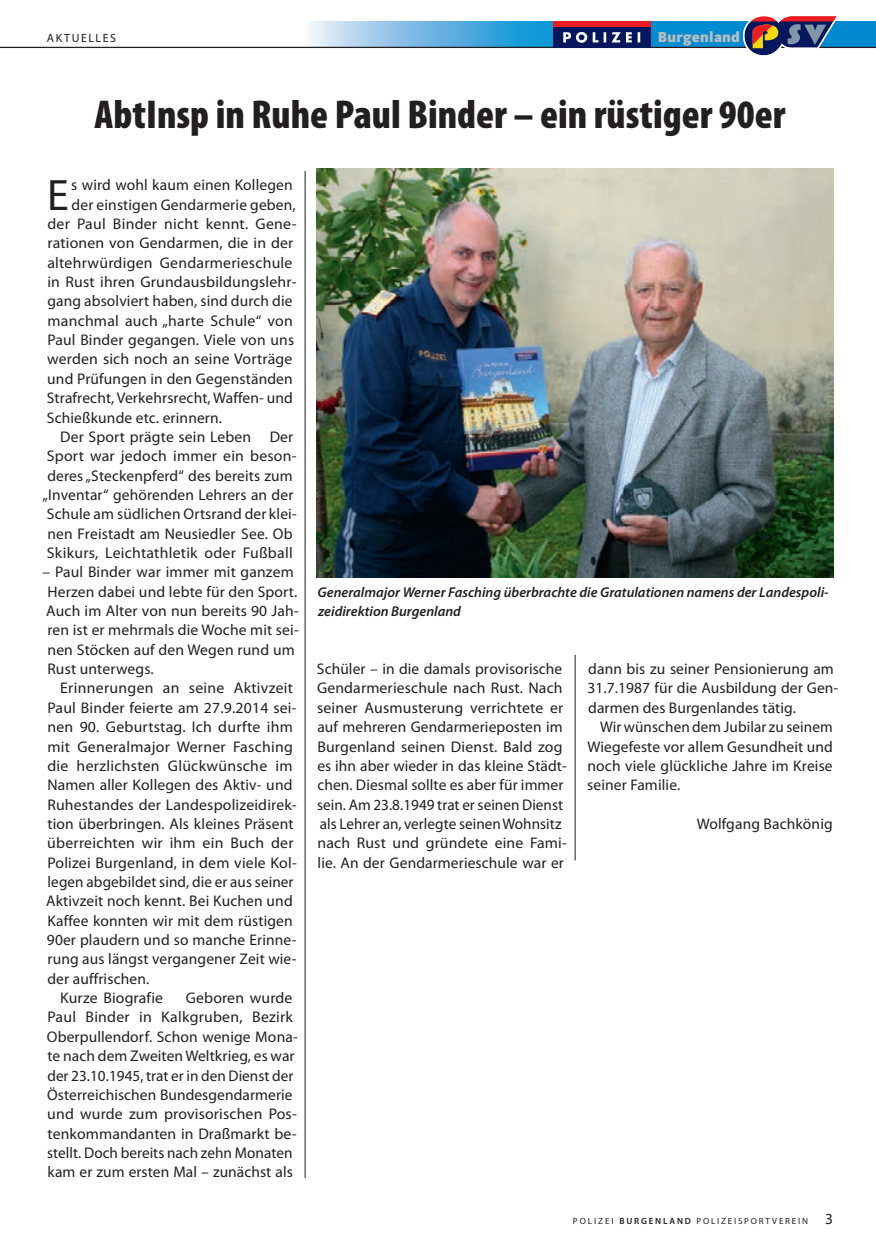
<style>
.page{position:relative;width:876px;height:1246px;background:#fff}
.page>*{position:absolute;margin:0;border:0;box-sizing:border-box;transform-origin:0 0}
.t1{font:44.1px "Myriad Pro";color:#231f20}
.t2{font:900 condensed 40.5px "Myriad Pro";color:#231f20}
.t3{font:15.45px/19.4px "Myriad Pro";letter-spacing:.01em;color:#231f20}
.t4{font:900 15px "Kievit";letter-spacing:.02em;color:#bcbdc0}
.t5{font:italic 600 14.25px/19.4px "Myriad Pro";color:#231f20}
.t6{font:12px "Myriad Pro";letter-spacing:.125em;color:#231f20}
.t7{font:9px "Myriad Pro";letter-spacing:.2em;color:#231f20}
.s1{font-weight:600}
.s2{font-size:15.45px}
</style>
<div class="page">
<svg style="left:302px;top:21px;width:574px;height:26px;background:#4eaadc"></svg>
<hr style="left:0;top:47px;width:876px;height:1px;background:#231f20">
<div style="left:553px;top:21px;width:98px;height:7px;background:#ee1d23"></div>
<div style="left:553px;top:28px;width:98px;height:20px;background:#04175c"></div>
<svg style="left:563px;top:32px;width:77px;height:11px"></svg>
<svg style="left:742px;top:16px;width:98px;height:40px"></svg>
<img style="left:317px;top:169px;width:516px;height:408px">
<hr style="left:305px;top:171px;width:1px;height:1007px;background:#231f20">
<hr style="left:575px;top:655px;width:1px;height:205px;background:#231f20">
<p class="t6" style="left:47px;top:31px;width:71px">akTuelleS</p>
<p class="t4" style="left:658px;top:28px;width:84px">Burgenland</p>
<h2 class="t2" style="left:95px;top:100px;width:692px">AbtInsp in Ruhe Paul Binder – ein rüstiger 90er</h2>
<h1 class="t1" style="left:47px;top:169px;width:23px">e</h1>
<p class="t3" style="left:71px;top:175px;width:223px">s wird wohl kaum einen kollegen</p>
<p class="t3" style="left:72px;top:195px;width:226px">der einstigen Gendarmerie geben,</p>
<p class="t3" style="left:47px;top:214px;width:251px">der Paul Binder nicht kennt. Gene-</p>
<p class="t3" style="left:47px;top:233px;width:247px">rationen von Gendarmen, die in der</p>
<p class="t3" style="left:47px;top:253px;width:247px">altehrwürdigen Gendarmerieschule</p>
<p class="t3" style="left:47px;top:272px;width:251px">in Rust ihren Grundausbildungslehr-</p>
<p class="t3" style="left:47px;top:291px;width:247px">gang absolviert haben, sind durch die</p>
<p class="t3" style="left:48px;top:311px;width:247px">manchmal auch „harte Schule“ von</p>
<p class="t3" style="left:47px;top:330px;width:248px">Paul Binder gegangen. Viele von uns</p>
<p class="t3" style="left:47px;top:349px;width:247px">werden sich noch an seine Vorträge</p>
<p class="t3" style="left:47px;top:369px;width:247px">und Prüfungen in den Gegenständen</p>
<p class="t3" style="left:47px;top:388px;width:247px">Strafrecht, Verkehrsrecht, Waffen- und</p>
<p class="t3" style="left:47px;top:407px;width:177px">Schießkunde etc. erinnern.</p>
<p class="t3" style="left:60px;top:427px;width:235px">Der Sport prägte sein leben Der</p>
<p class="t3" style="left:47px;top:446px;width:251px">Sport war jedoch immer ein beson-</p>
<p class="t3" style="left:47px;top:466px;width:247px">deres „Steckenpferd“ des bereits zum</p>
<p class="t3" style="left:43px;top:485px;width:252px">„inventar“ gehörenden lehrers an der</p>
<p class="t3" style="left:47px;top:504px;width:251px">Schule am südlichen ortsrand der klei-</p>
<p class="t3" style="left:48px;top:524px;width:247px">nen Freistadt am Neusiedler See. ob</p>
<p class="t3" style="left:47px;top:543px;width:247px">Skikurs, leichtathletik oder Fußball</p>
<p class="t3" style="left:42px;top:562px;width:258px">– Paul Binder war immer mit ganzem<br>Herzen dabei und lebte für den Sport. auch im alter von nun bereits 90 Jah&shy;ren ist er mehrmals die Woche mit sei&shy;nen Stöcken auf den Wegen rund um<br>Rust unterwegs.</p>
<p class="t3" style="left:60px;top:678px;width:235px">erinnerungen an seine aktivzeit</p>
<p class="t3" style="left:47px;top:698px;width:251px">Paul Binder feierte am 27.9.2014 sei-</p>
<p class="t3" style="left:48px;top:717px;width:247px">nen 90. Geburtstag. ich durfte ihm</p>
<p class="t3" style="left:48px;top:736px;width:247px">mit Generalmajor Werner Fasching</p>
<p class="t3" style="left:47px;top:756px;width:247px">die herzlichsten Glückwünsche im</p>
<p class="t3" style="left:47px;top:775px;width:247px">Namen aller kollegen des aktiv- und</p>
<p class="t3" style="left:47px;top:794px;width:251px">Ruhestandes der landespolizeidirek-</p>
<p class="t3" style="left:47px;top:814px;width:248px">tion überbringen. als kleines Präsent</p>
<p class="t3" style="left:47px;top:833px;width:248px">überreichten wir ihm ein Buch der</p>
<p class="t3" style="left:47px;top:853px;width:251px">Polizei Burgenland, in dem viele kol-</p>
<p class="t3" style="left:48px;top:872px;width:247px">legen abgebildet sind, die er aus seiner</p>
<p class="t3" style="left:46px;top:891px;width:248px">aktivzeit noch kennt. Bei kuchen und</p>
<p class="t3" style="left:47px;top:911px;width:247px">kaffee konnten wir mit dem rüstigen</p>
<p class="t3" style="left:47px;top:930px;width:251px">90er plaudern und so manche erinne-</p>
<p class="t3" style="left:48px;top:949px;width:251px">rung aus längst vergangener zeit wie-</p>
<p class="t3" style="left:47px;top:969px;width:103px">der auffrischen.</p>
<p class="t3" style="left:60px;top:988px;width:104px">kurze Biografie</p>
<p class="t3" style="left:47px;top:988px;width:252px;text-indent:139px">Geboren wurde Paul Binder in kalkgruben, Bezirk oberpullendorf. Schon wenige Mona&shy;te nach dem zweiten Weltkrieg, es war der 23.10.1945, trat er in den Dienst der Österreichischen Bundesgendarmerie und wurde zum provisorischen Pos&shy;tenkommandanten in Draßmarkt be&shy;stellt. Doch bereits nach zehn Monaten kam er zum ersten Mal – zunächst als</p>
<p class="t5" style="left:318px;top:582px;width:513px">Generalmajor Werner Fasching überbrachte die Gratulationen namens der Landespoli&shy;zeidirektion Burgenland</p>
<p class="t3" style="left:317px;top:659px;width:251px">Schüler – in die damals provisorische Gendarmerieschule nach Rust. Nach seiner ausmusterung verrichtete er auf mehreren Gendarmerieposten im Burgenland seinen Dienst. Bald zog es ihn aber wieder in das kleine Städt&shy;chen. Diesmal sollte es aber für immer sein. am 23.8.1949 trat er seinen Dienst als lehrer an, verlegte seinenWohnsitz nach Rust und gründete eine Fami&shy;lie. an der Gendarmerieschule war er</p>
<p class="t3" style="left:588px;top:659px;width:252px">dann bis zu seiner Pensionierung am<br>31.7.1987 für die ausbildung der Gen&shy;darmen des Burgenlandes tätig.</p>
<p class="t3" style="left:587px;top:717px;width:247px;text-align:justify;text-indent:13px">Wir wünschen dem Jubilar zu seinem Wiegefeste vor allem Gesundheit und noch viele glückliche Jahre im kreise seiner Familie.</p>
<p class="t3" style="left:697px;top:814px;width:138px">Wolfgang Bachkönig</p>
<p class="t7" style="left:573px;top:1215px;width:262px">Polizei <span class="s1">BURGENLAND</span> PolizeiSPoRTVeReiN <span class="s2">3</span></p>
</div>
